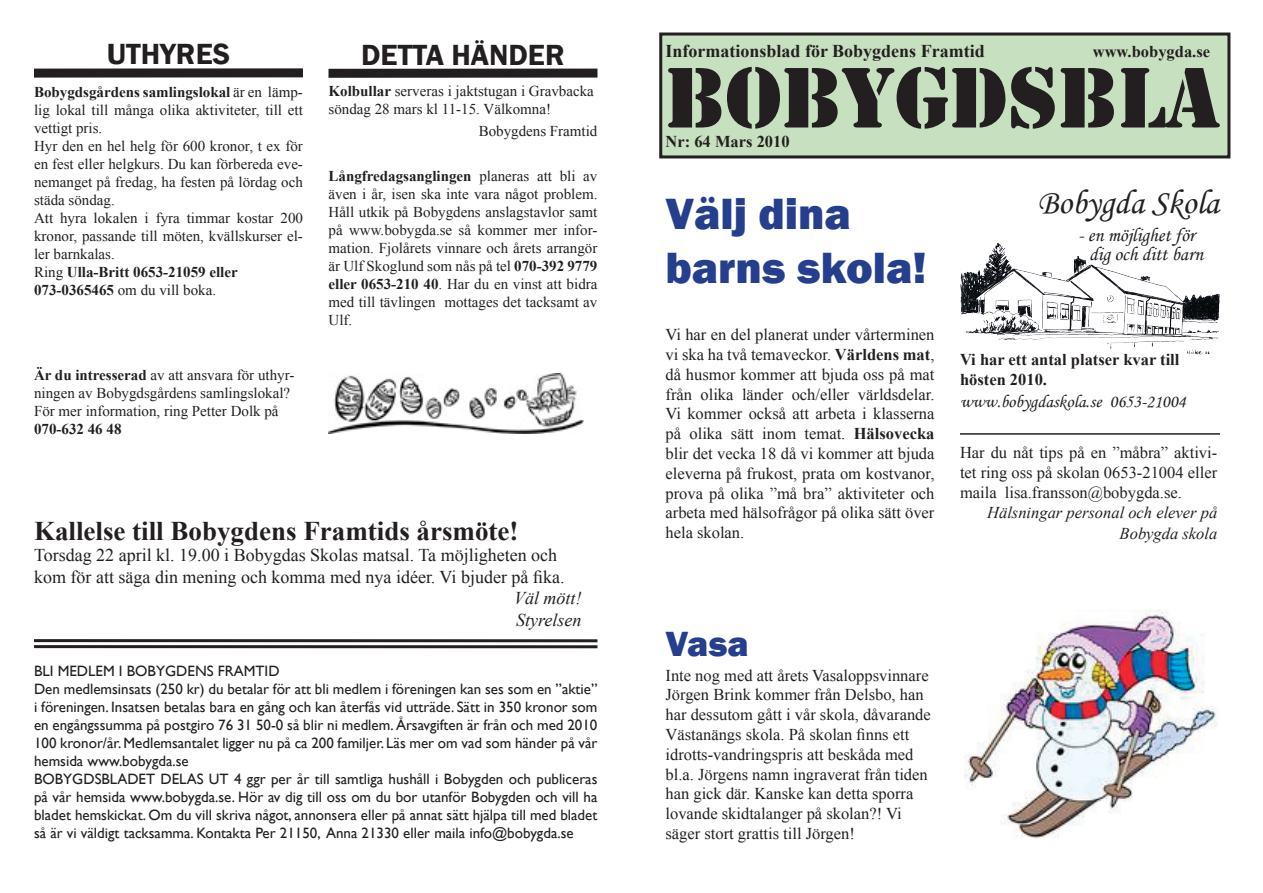
<style>
.page{position:relative;width:1263px;height:893px;background:#fff}
.page>*{position:absolute;margin:0;border:0;box-sizing:border-box;transform-origin:0 0}
.t1{font:79.5px "Stencil Std";color:#231f20}
.t2{font:800 45px/54px "Franklin Gothic";color:#253f8e}
.t3{font:800 36px "Franklin Gothic";color:#253f8e}
.t4{font:34.5px "Monotype Corsiva";color:#231f20}
.t5{font:600 30px "Franklin Gothic";color:#231f20}
.t6{font:700 27px "Times New Roman";color:#231f20}
.t7{font:19.5px/18.9px "Monotype Corsiva";color:#231f20;text-align:center}
.t8{font:18px/21.6px "Times New Roman";color:#231f20}
.t9{font:700 18px "Times New Roman";color:#231f20}
.t10{font:18px "Monotype Corsiva";color:#231f20}
.t11{font:italic 18px/21.6px "Times New Roman";color:#231f20}
.t12{font:16.5px/19.8px "Times New Roman";color:#231f20;text-align:justify}
.t13{font:700 16.5px/19.8px "Times New Roman";color:#231f20}
.t14{font:italic 16.5px/21.6px "Times New Roman";color:#231f20;text-align:right}
.t15{font:15px/18px "Times New Roman";color:#231f20}
.t16{font:15px/18px "Gill Sans";color:#231f20}
.t17{font:700 15px "Times New Roman";color:#231f20}
.s1{font-weight:700}
</style>
<div class="page">
<div style="left:661px;top:34px;width:568px;height:123px;background:#c7e0bf"></div>
<div style="left:659px;top:33px;width:571px;height:125px;border:3px solid #231f20"></div>
<div style="left:34px;top:68px;width:269px;height:10px;background:#231f20"></div>
<hr style="left:34px;top:645px;width:563px;height:3px;background:#231f20">
<hr style="left:34px;top:639px;width:563px;height:3px;background:#231f20">
<img style="left:960px;top:242px;width:260px;height:113px">
<div style="left:328px;top:69px;width:269px;height:9px;background:#231f20"></div>
<hr style="left:960px;top:433px;width:260px;height:2px;background:#231f20">
<img style="left:328px;top:374px;width:255px;height:60px">
<img style="left:964px;top:609px;width:253px;height:230px">
<h3 class="t5" style="left:107px;top:36px;width:125px">UTHYRES</h3>
<p class="t15" style="left:34px;top:82px;width:270px"><span class="s1">Bobygdsgårdens samlingslokal</span> är en lämp&shy;lig lokal till många olika aktiviteter, till ett vettigt pris.<br>Hyr den en hel helg för 600 kronor, t ex för en fest eller helgkurs. Du kan förbereda eve&shy;nemanget på fredag, ha festen på lördag och städa söndag.<br>Att hyra lokalen i fyra timmar kostar 200 kronor, passande till möten, kvällskurser el&shy;ler barnkalas.<br>Ring <span class="s1">Ulla-Britt 0653-21059 eller 073-0365465</span> om du vill boka.</p>
<p class="t15" style="left:34px;top:366px;width:262px"><span class="s1">Är du intresserad</span> av att ansvara för uthyr&shy;ningen av Bobygdsgårdens samlingslokal?<br>För mer information, ring Petter Dolk på</p>
<p class="t17" style="left:34px;top:418px;width:89px">070-632 46 48</p>
<h3 class="t5" style="left:361px;top:36px;width:205px">DETTA HÄNDER</h3>
<p class="t15" style="left:328px;top:82px;width:267px"><span class="s1">Kolbullar</span> serveras i jaktstugan i Gravbacka söndag 28 mars kl 11-15. Välkomna!</p>
<p class="t15" style="left:479px;top:122px;width:120px">Bobygdens Framtid</p>
<p class="t15" style="left:328px;top:167px;width:270px;text-align:justify"><span class="s1">Långfredagsanglingen</span> planeras att bli av även i år, isen ska inte vara något problem.<br>Håll utkik på Bobygdens anslagstavlor samt på www.bobygda.se så kommer mer infor&shy;mation. Fjolårets vinnare och årets arrangör är Ulf Skoglund som nås på tel <span class="s1">070-392 9779 eller 0653-210 40</span>. Har du en vinst att bidra med till tävlingen mottages det tacksamt av Ulf.</p>
<h3 class="t6" style="left:34px;top:512px;width:486px">Kallelse till Bobygdens Framtids årsmöte!</h3>
<p class="t8" style="left:34px;top:544px;width:532px">Torsdag 22 april kl. 19.00 i Bobygdas Skolas matsal. Ta möjligheten och kom för att säga din mening och komma med nya idéer. Vi bjuder på fika.</p>
<p class="t11" style="left:514px;top:587px;width:69px">Väl mött!<br>Styrelsen</p>
<p class="t16" style="left:34px;top:662px;width:565px">BLI MEDLEM I BOBYGDENS FRAMTID<br>Den medlemsinsats (250 kr) du betalar för att bli medlem i föreningen kan ses som en ”aktie” i föreningen. Insatsen betalas bara en gång och kan återfås vid utträde. Sätt in 350 kronor som en engångssumma på postgiro 76 31 50-0 så blir ni medlem. Årsavgiften är från och med 2010<br>100 kronor/år. Medlemsantalet ligger nu på ca 200 familjer. Läs mer om vad som händer på vår hemsida www.bobygda.se<br>BOBYGDSBLADET DELAS UT 4 ggr per år till samtliga hushåll i Bobygden och publiceras på vår hemsida www.bobygda.se. Hör av dig till oss om du bor utanför Bobygden och vill ha bladet hemskickat. Om du vill skriva något, annonsera eller på annat sätt hjälpa till med bladet så är vi väldigt tacksamma. Kontakta Per 21150, Anna 21330 eller maila info@bobygda.se</p>
<p class="t9" style="left:665px;top:38px;width:321px">Informationsblad för Bobygdens Framtid</p>
<p class="t13" style="left:1093px;top:41px;width:119px">www.bobygda.se</p>
<h1 class="t1" style="left:665px;top:46px;width:556px">BOBYGDSBLA</h1>
<p class="t13" style="left:665px;top:131px;width:126px">Nr: 64 Mars 2010</p>
<h2 class="t2" style="left:665px;top:187px;width:263px">Välj dina barns skola!</h2>
<h3 class="t4" style="left:1037px;top:182px;width:183px">Bobygda Skola</h3>
<h3 class="t7" style="left:1078px;top:226px;width:126px">- en möjlighet för dig och ditt barn</h3>
<p class="t12" style="left:665px;top:324px;width:270px">Vi har en del planerat under vårterminen vi ska ha två temaveckor. <span class="s1">Världens mat</span>, då husmor kommer att bjuda oss på mat från olika länder och/eller världsdelar.<br>Vi kommer också att arbeta i klasserna på olika sätt inom temat. <span class="s1">Hälsovecka </span>blir det vecka 18 då vi kommer att bjuda eleverna på frukost, prata om kostvanor, prova på olika ”må bra” aktiviteter och arbeta med hälsofrågor på olika sätt över hela skolan.</p>
<p class="t13" style="left:960px;top:350px;width:221px">Vi har ett antal platser kvar till hösten 2010.</p>
<p class="t10" style="left:960px;top:390px;width:227px">www.bobygdaskola.se 0653-21004</p>
<p class="t12" style="left:960px;top:442px;width:259px">Har du nåt tips på en ”måbra” aktivi&shy;tet ring oss på skolan 0653-21004 eller maila lisa.fransson@bobygda.se.</p>
<p class="t14" style="left:987px;top:501px;width:232px">Hälsningar personal och elever på<br>Bobygda skola</p>
<h3 class="t3" style="left:665px;top:620px;width:85px">Vasa</h3>
<p class="t12" style="left:665px;top:665px;width:267px;text-align:left">Inte nog med att årets Vasaloppsvinnare Jörgen Brink kommer från Delsbo, han har dessutom gått i vår skola, dåvarande Västanängs skola. På skolan finns ett idrotts-vandringspris att beskåda med bl.a. Jörgens namn ingraverat från tiden han gick där. Kanske kan detta sporra lovande skidtalanger på skolan?! Vi säger stort grattis till Jörgen!</p>
</div>
